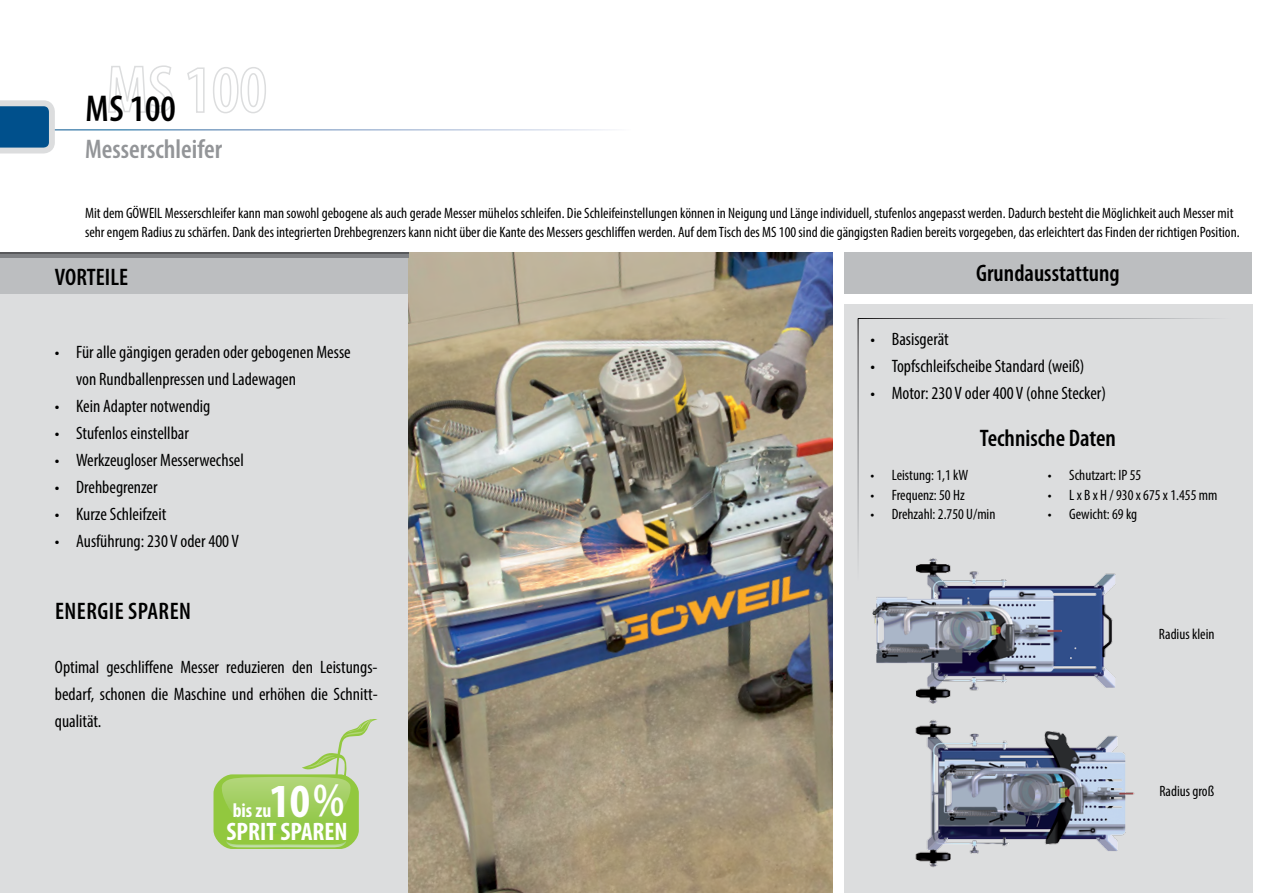
<style>
.page{position:relative;width:1263px;height:893px;background:#fff}
.page>*{position:absolute;margin:0;border:0;box-sizing:border-box;transform-origin:0 0}
.t1{font:700 condensed 47.7px "Myriad Pro";color:#fff}
.t2{font:600 condensed 37.5px "Myriad Pro";color:#000}
.t3{font:600 condensed 27px "Myriad Pro";color:#939598}
.t4{font:700 condensed 25.35px "Myriad Pro";color:#fff}
.t5{font:600 condensed 24px "Myriad Pro";color:#000}
.t6{font:600 condensed 24px "Myriad Pro";letter-spacing:.02em;color:#000}
.t7{font:700 condensed 19.8px "Myriad Pro";color:#fff}
.t8{font:condensed 18px/27px "Myriad Pro";color:#000}
.t9{font:condensed 15px/19.5px "Myriad Pro";color:#000}
.t10{font:condensed 15px "Myriad Pro";letter-spacing:.155em;color:#000}
.s1{font-weight:600;font-size:48px}
</style>
<div class="page">
<div style="left:844px;top:253px;width:408px;height:41px;background:#bcbec0"></div>
<div style="left:844px;top:304px;width:408px;height:589px;background:#dcddde"></div>
<hr style="left:858px;top:318px;width:1px;height:264px;background:#fff">
<hr style="left:858px;top:318px;width:374px;height:1px;background:#fff">
<svg style="left:0;top:100px;width:58px;height:54px;background:#5185ac"></svg>
<div style="left:0;top:294px;width:408px;height:599px;background:#dcddde"></div>
<div style="left:0;top:253px;width:408px;height:41px;background:#bcbec0"></div>
<img style="left:408px;top:253px;width:424px;height:640px">
<img style="left:915px;top:720px;width:220px;height:147px">
<img style="left:872px;top:558px;width:244px;height:146px">
<hr style="left:0;top:253px;width:408px;height:2px;background:#58595b">
<hr style="left:0;top:255px;width:408px;height:3px;background:#808285">
<div style="left:213px;top:774px;width:146px;height:75px;background:#92c83e;border-radius:19px"></div>
<svg style="left:226px;top:841px;width:120px;height:8px"></svg>
<svg style="left:218px;top:719px;width:160px;height:115px"></svg>
<svg style="left:108px;top:65px;width:65px;height:48px"></svg>
<svg style="left:187px;top:67px;width:18px;height:46px"></svg>
<svg style="left:213px;top:67px;width:53px;height:47px"></svg>
<h2 class="t2" style="left:85px;top:88px;width:92px">MS 100</h2>
<h3 class="t3" style="left:85px;top:134px;width:139px">Messerschleifer</h3>
<p class="t9" style="left:85px;top:203px;width:1156px">Mit dem GÖWEIL Messerschleifer kann man sowohl gebogene als auch gerade Messer mühelos schleifen. Die Schleifeinstellungen können in Neigung und Länge individuell, stufenlos angepasst werden. Dadurch besteht die Möglichkeit auch Messer mit sehr engem Radius zu schärfen. Dank des integrierten Drehbegrenzers kann nicht über die Kante des Messers geschliffen werden. Auf demTisch des MS 100 sind die gängigsten Radien bereits vorgegeben, das erleichtert das Finden der richtigen Position.</p>
<h3 class="t5" style="left:55px;top:263px;width:75px">VORTEILE</h3>
<p class="t8" style="left:76px;top:338px;width:276px;text-indent:-21px">• Für alle gängigen geraden oder gebogenen Messe von Rundballenpressen und Ladewagen</p>
<p class="t8" style="left:55px;top:392px;width:157px">• Kein Adapter notwendig</p>
<p class="t8" style="left:55px;top:419px;width:136px">• Stufenlos einstellbar</p>
<p class="t8" style="left:55px;top:446px;width:190px">• Werkzeugloser Messerwechsel</p>
<p class="t8" style="left:55px;top:473px;width:104px">• Drehbegrenzer</p>
<p class="t8" style="left:55px;top:500px;width:113px">• Kurze Schleifzeit</p>
<p class="t8" style="left:55px;top:527px;width:186px">• Ausführung: 230 V oder 400 V</p>
<h3 class="t6" style="left:55px;top:597px;width:137px">Energie sparen</h3>
<p class="t8" style="left:55px;top:653px;width:324px;text-align:justify">Optimal geschliffene Messer reduzieren den Leistungs&shy;bedarf, schonen die Maschine und erhöhen die Schnitt&shy;qualität.</p>
<h1 class="t1" style="left:269px;top:771px;width:77px">10<span class="s1">%</span></h1>
<h3 class="t4" style="left:227px;top:815px;width:123px">SPRIT SPAREN</h3>
<h3 class="t7" style="left:233px;top:798px;width:40px">bis zu</h3>
<h3 class="t5" style="left:976px;top:260px;width:145px">Grundausstattung</h3>
<p class="t8" style="left:870px;top:325px;width:80px">• Basisgerät</p>
<p class="t8" style="left:870px;top:352px;width:215px">• Topfschleifscheibe Standard (weiß)</p>
<p class="t8" style="left:870px;top:379px;width:237px">• Motor: 230 V oder 400 V (ohne Stecker)</p>
<h3 class="t5" style="left:980px;top:425px;width:138px">Technische Daten</h3>
<p class="t9" style="left:870px;top:465px;width:99px">• Leistung: 1,1 kW</p>
<p class="t9" style="left:870px;top:485px;width:96px">• Frequenz: 50 Hz</p>
<p class="t9" style="left:870px;top:504px;width:126px">• Drehzahl: 2.750 U/min</p>
<p class="t9" style="left:1048px;top:465px;width:95px">• Schutzart: IP 55</p>
<p class="t10" style="left:1048px;top:486px;width:171px">• LxBxH/930x675x1.455mm</p>
<p class="t9" style="left:1048px;top:504px;width:91px">• Gewicht: 69 kg</p>
<p class="t9" style="left:1159px;top:624px;width:57px">Radius klein</p>
<p class="t9" style="left:1159px;top:781px;width:56px">Radius groß</p>
</div>
